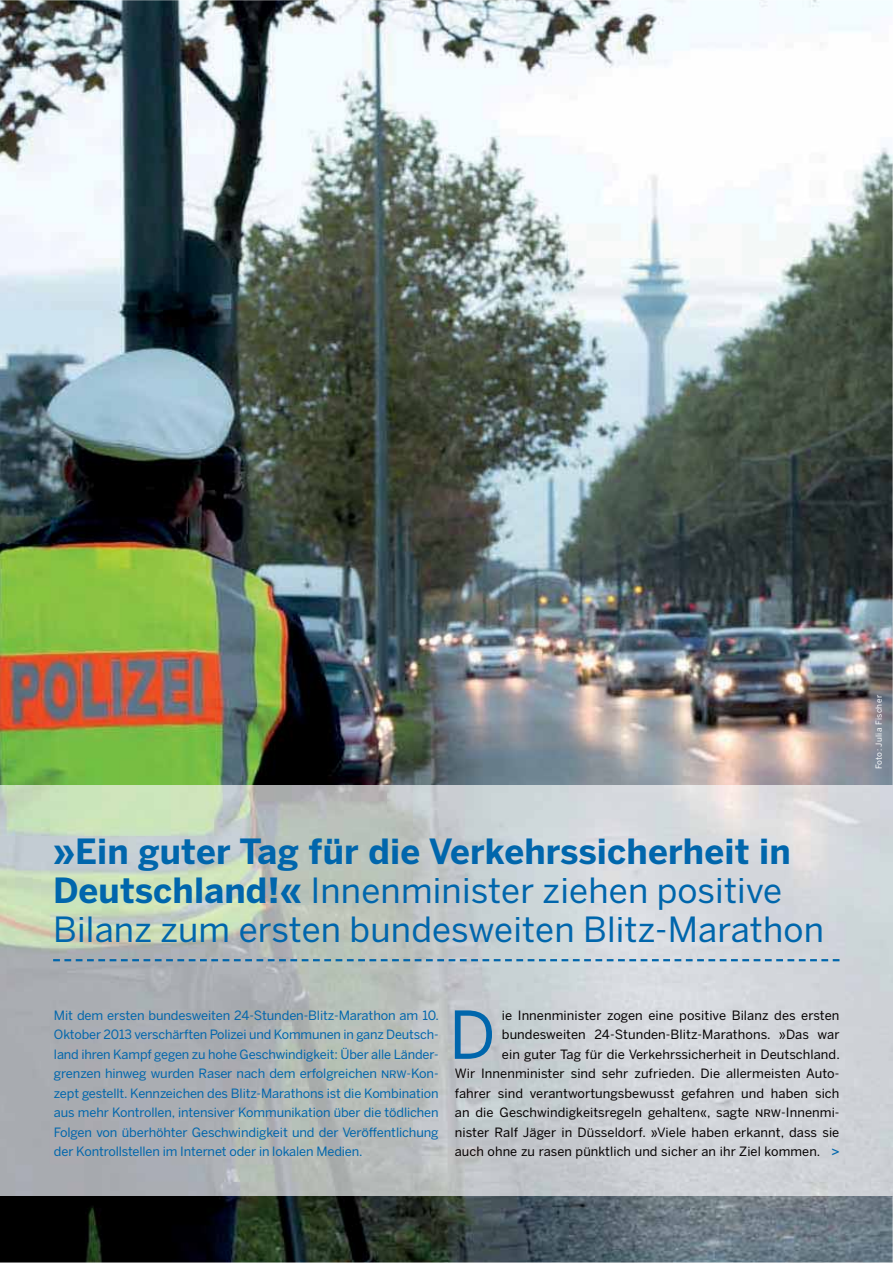
<style>
.page{position:relative;width:893px;height:1263px;background:#fff}
.page>*{position:absolute;margin:0;border:0;box-sizing:border-box;transform-origin:0 0}
.t1{font:65.4px "Benton Sans";color:#0066ac}
.t2{font:34.5px/39px "Benton Sans";letter-spacing:.005em;color:#0066ac}
.t3{font:12.75px/19.5px "Benton Sans";letter-spacing:-.01em;color:#0066ac;text-align:justify}
.t4{font:12.75px/19.5px "Benton Sans";letter-spacing:.005em;color:#040000;text-align:right}
.t5{font:8.25px "Benton Sans";letter-spacing:.04em;color:#fff}
.s1{font-weight:700}
.s2{font-family:"Benton Sans Regular SC"}
.s3{font-weight:500;color:#0066ac}
</style>
<div class="page">
<img style="left:0;top:0;width:893px;height:1263px">
<img style="left:0;top:786px;width:893px;height:409px">
<svg style="left:53px;top:959px;width:786px;height:2px;background:#518eb8"></svg>
<h2 class="t2" style="left:53px;top:834px;width:772px"><span class="s1">»Ein guter Tag für die Verkehrssicherheit in<br>Deutschland!«</span> Innenminister ziehen positive<br>Bilanz zum ersten bundesweiten Blitz-Marathon</h2>
<p class="t3" style="left:54px;top:1006px;width:387px">Mit dem ersten bundesweiten 24-Stunden-Blitz-Marathon am 10.<br>Oktober 2013 verschärften Polizei und Kommunen in ganz Deutsch&shy;land ihren Kampf gegen zu hohe Geschwindigkeit: Über alle Länder&shy;grenzen hinweg wurden Raser nach dem erfolgreichen <span class="s2">nrw</span>-Kon&shy;zept gestellt. Kennzeichen des Blitz-Marathons ist die Kombination aus mehr Kontrollen, intensiver Kommunikation über die tödlichen Folgen von überhöhter Geschwindigkeit und der Veröffentlichung der Kontrollstellen im Internet oder in lokalen Medien.</p>
<p class="t4" style="left:455px;top:1006px;width:386px">ie Innenminister zogen eine positive Bilanz des ersten bundesweiten 24-Stunden-Blitz-Marathons. »Das war<br>ein guter Tag für die Verkehrssicherheit in Deutschland.<br>Wir Innenminister sind sehr zufrieden. Die allermeisten Auto&shy;fahrer sind verantwortungsbewusst gefahren und haben sich an die Geschwindigkeitsregeln gehalten«, sagte <span class="s2">nrw</span>-Innenmi&shy;nister Ralf Jäger in Düsseldorf. »Viele haben erkannt, dass sie auch ohne zu rasen pünktlich und sicher an ihr Ziel kommen. <span class="s3">&gt;</span></p>
<h1 class="t1" style="left:449px;top:1008px;width:48px">D</h1>
<p class="t5" style="left:875px;top:769px;width:76px;rotate:-90deg">Foto: Julia Fischer</p>
</div>
